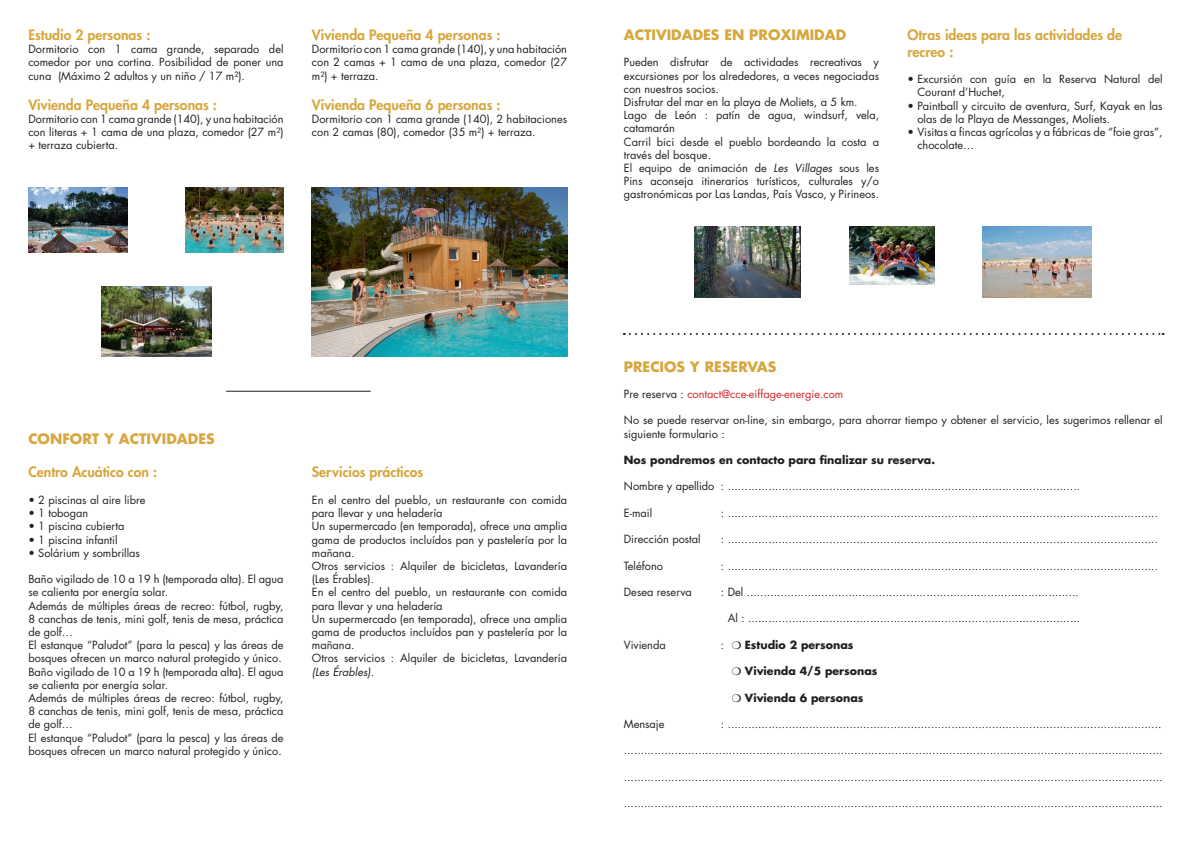
<style>
.page{position:relative;width:1191px;height:842px;background:#fff}
.page>*{position:absolute;margin:0;border:0;box-sizing:border-box;transform-origin:0 0}
.t1{font:800 14px/16.8px "Futura Std";color:#d7a73e}
.t2{font:700 14px "Futura Std";color:#d7a73e}
.t3{font:11px/13.2px "Futura Std";color:#231f20}
.t4{font:700 11px "Futura Std";color:#231f20}
.t5{font:11px "Futura Std";color:#d1232a}
.t6{font:italic 11px "Futura Std";color:#231f20}
.s1{font-style:italic}
.s2{color:#231f20}
.s3{font-weight:400}
</style>
<div class="page">
<img style="left:28px;top:187px;width:99px;height:65px">
<img style="left:186px;top:187px;width:97px;height:65px">
<img style="left:102px;top:286px;width:109px;height:71px">
<img style="left:312px;top:187px;width:255px;height:170px">
<img style="left:849px;top:227px;width:85px;height:58px">
<img style="left:982px;top:227px;width:109px;height:70px">
<img style="left:694px;top:227px;width:107px;height:70px">
<svg style="left:624px;top:333px;width:539px;height:2px"></svg>
<hr style="left:226px;top:391px;width:145px;height:1px;background:#231f20">
<p class="t1" style="left:28px;top:27px;width:123px">Estudio 2 personas :</p>
<p class="t3" style="left:28px;top:43px;width:257px;text-align:justify">Dormitorio con 1 cama grande, separado del comedor por una cortina. Posibilidad de poner una cuna (Máximo 2 adultos y un niño / 17 m²).</p>
<p class="t1" style="left:28px;top:96px;width:190px">Vivienda Pequeña 4 personas :</p>
<p class="t3" style="left:28px;top:112px;width:257px;text-align:justify">Dormitorio con 1 cama grande (140), y una habitación con literas + 1 cama de una plaza, comedor (27 m²) + terraza cubierta.</p>
<p class="t1" style="left:312px;top:26px;width:190px">Vivienda Pequeña 4 personas :</p>
<p class="t3" style="left:312px;top:43px;width:257px;text-align:justify">Dormitorio con 1 cama grande (140), y una habitación con 2 camas + 1 cama de una plaza, comedor (27 m²) + terraza.</p>
<p class="t1" style="left:312px;top:96px;width:190px">Vivienda Pequeña 6 personas :</p>
<p class="t3" style="left:312px;top:112px;width:257px">Dormitorio con 1 cama grande (140), 2 habitaciones con 2 camas (80), comedor (35 m²) + terraza.</p>
<p class="t2" style="left:624px;top:25px;width:224px">ACTIVIDADES EN PROXIMIDAD</p>
<p class="t3" style="left:624px;top:56px;width:257px">Pueden disfrutar de actividades recreativas y excursiones por los alrededores, a veces negociadas con nuestros socios.<br>Disfrutar del mar en la playa de Moliets, a 5 km.<br>Lago de León : patín de agua, windsurf, vela, catamarán<br>Carril bici desde el pueblo bordeando la costa a través del bosque.<br>El equipo de animación de <span class="s1">Les Villages</span> sous les Pins aconseja itinerarios turísticos, culturales y/o gastronómicas por Las Landas, País Vasco, y Pirineos.</p>
<p class="t1" style="left:907px;top:26px;width:216px">Otras ideas para las actividades de recreo :</p>
<p class="t3" style="left:917px;top:73px;width:247px;text-indent:-10px">• Excursión con guía en la Reserva Natural del<br>Courant d’Huchet,</p>
<p class="t3" style="left:917px;top:99px;width:247px;text-indent:-10px">• Paintball y circuito de aventura, Surf, Kayak en las olas de la Playa de Messanges, Moliets.</p>
<p class="t3" style="left:917px;top:125px;width:247px;text-indent:-10px">• Visitas a fincas agrícolas y a fábricas de “foie gras”, chocolate…</p>
<p class="t2" style="left:28px;top:429px;width:188px">CONFORT Y ACTIVIDADES</p>
<p class="t1" style="left:28px;top:464px;width:130px">Centro Acuático con :</p>
<p class="t3" style="left:28px;top:493px;width:119px">• 2 piscinas al aire libre</p>
<p class="t3" style="left:28px;top:507px;width:61px">• 1 tobogan</p>
<p class="t3" style="left:28px;top:520px;width:98px">• 1 piscina cubierta</p>
<p class="t3" style="left:28px;top:533px;width:91px">• 1 piscina infantil</p>
<p class="t3" style="left:28px;top:546px;width:113px">• Solárium y sombrillas</p>
<p class="t3" style="left:28px;top:573px;width:257px">Baño vigilado de 10 a 19 h (temporada alta). El agua se calienta por energía solar.<br>Además de múltiples áreas de recreo: fútbol, rugby, 8 canchas de tenis, mini golf, tenis de mesa, práctica de golf…<br>El estanque “Paludot” (para la pesca) y las áreas de bosques ofrecen un marco natural protegido y único.<br>Baño vigilado de 10 a 19 h (temporada alta). El agua se calienta por energía solar.<br>Además de múltiples áreas de recreo: fútbol, rugby, 8 canchas de tenis, mini golf, tenis de mesa, práctica de golf…<br>El estanque “Paludot” (para la pesca) y las áreas de bosques ofrecen un marco natural protegido y único.</p>
<p class="t1" style="left:312px;top:464px;width:113px">Servicios prácticos</p>
<p class="t3" style="left:312px;top:493px;width:257px">En el centro del pueblo, un restaurante con comida para llevar y una heladería<br>Un supermercado (en temporada), ofrece una amplia gama de productos incluídos pan y pastelería por la mañana.<br>Otros servicios : Alquiler de bicicletas, Lavandería (Les Érables).<br>En el centro del pueblo, un restaurante con comida para llevar y una heladería<br>Un supermercado (en temporada), ofrece una amplia gama de productos incluídos pan y pastelería por la mañana.<br>Otros servicios : Alquiler de bicicletas, Lavandería</p>
<p class="t6" style="left:312px;top:664px;width:64px">(Les Érables).</p>
<p class="t2" style="left:624px;top:357px;width:154px">PRECIOS Y RESERVAS</p>
<p class="t5" style="left:624px;top:387px;width:221px"><span class="s2">Pre reserva :</span> contact@cce-eiffage-energie.com</p>
<p class="t3" style="left:624px;top:414px;width:540px">No se puede reservar on-line, sin embargo, para ahorrar tiempo y obtener el servicio, les sugerimos rellenar el siguiente formulario :</p>
<p class="t4" style="left:624px;top:453px;width:313px">Nos pondremos en contacto para finalizar su reserva.</p>
<p class="t3" style="left:624px;top:480px;width:458px">Nombre y apellido : ........................................................................................................</p>
<p class="t3" style="left:624px;top:506px;width:30px">E-mail</p>
<p class="t3" style="left:721px;top:506px;width:439px">: ...............................................................................................................................</p>
<p class="t3" style="left:624px;top:533px;width:78px">Dirección postal</p>
<p class="t3" style="left:721px;top:533px;width:439px">: ...............................................................................................................................</p>
<p class="t3" style="left:624px;top:559px;width:41px">Teléfono</p>
<p class="t3" style="left:721px;top:559px;width:439px">: ...............................................................................................................................</p>
<p class="t3" style="left:624px;top:585px;width:70px">Desea reserva</p>
<p class="t3" style="left:721px;top:585px;width:359px">: Del ..................................................................................................</p>
<p class="t3" style="left:727px;top:612px;width:354px">Al : ..................................................................................................</p>
<p class="t3" style="left:624px;top:638px;width:43px">Vivienda</p>
<p class="t4" style="left:721px;top:637px;width:134px"><span class="s3">:</span> ❍ Estudio 2 personas</p>
<p class="t4" style="left:732px;top:664px;width:147px">❍ Vivienda 4/5 personas</p>
<p class="t4" style="left:732px;top:690px;width:133px">❍ Vivienda 6 personas</p>
<p class="t3" style="left:624px;top:717px;width:42px">Mensaje</p>
<p class="t3" style="left:721px;top:717px;width:442px">: ................................................................................................................................</p>
<p class="t3" style="left:624px;top:744px;width:540px">...............................................................................................................................................................</p>
<p class="t3" style="left:624px;top:770px;width:540px">...............................................................................................................................................................</p>
<p class="t3" style="left:624px;top:797px;width:540px">...............................................................................................................................................................</p>
</div>
